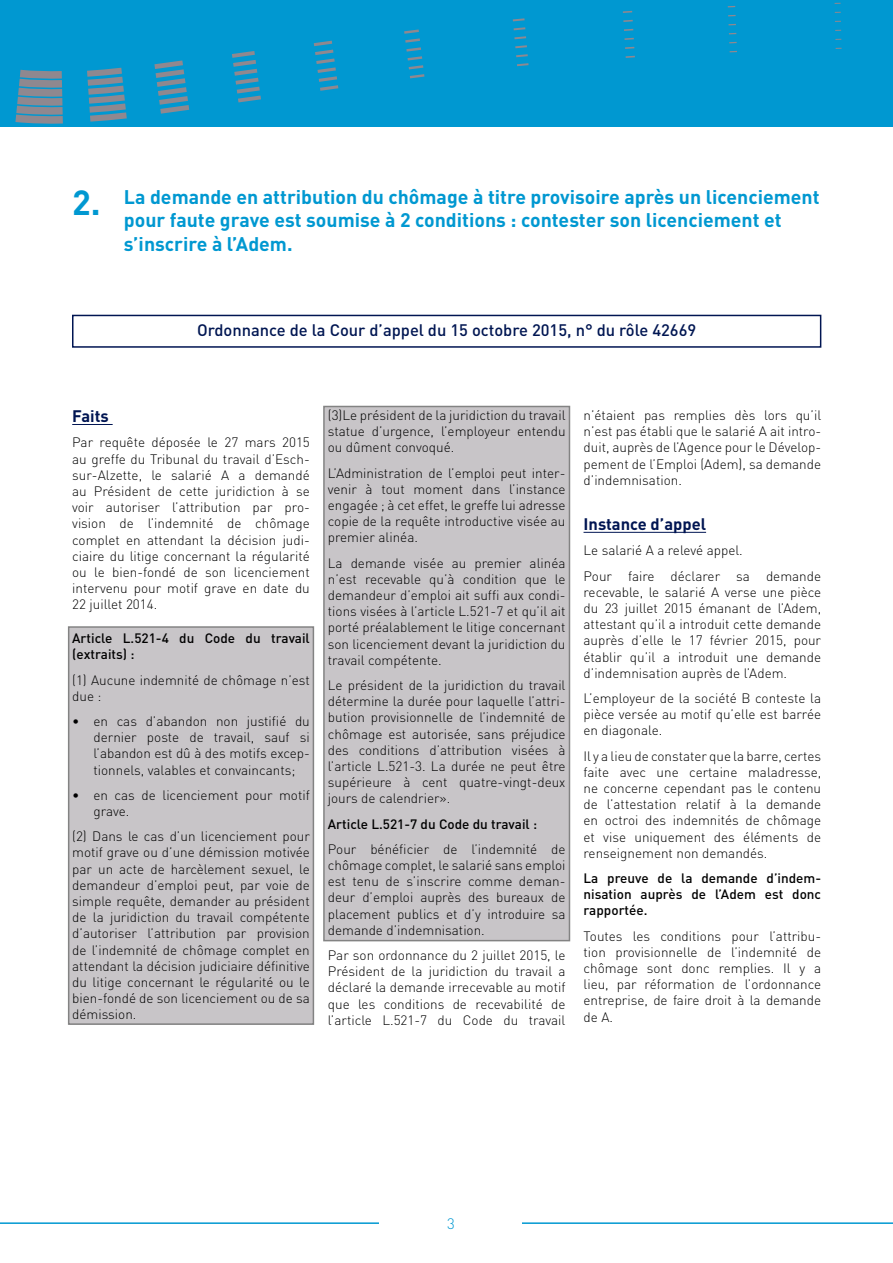
<style>
.page{position:relative;width:893px;height:1263px;background:#fff}
.page>*{position:absolute;margin:0;border:0;box-sizing:border-box;transform-origin:0 0}
.t1{font:700 34.5px "DIN Pro";color:#0098d1}
.t2{font:700 19.5px/23.4px "DIN Pro";color:#0098d1}
.t3{font:500 16.5px "DIN Pro";color:#001652}
.t4{font:700 16.5px "DIN Pro";color:#001552}
.t5{font:300 15px "DIN Pro";color:#0098d1}
.t6{font:300 13.5px/16.2px "DIN Pro";color:#000;text-align:justify}
.t7{font:500 13.5px/16.2px "DIN Pro";color:#000}
</style>
<div class="page">
<hr style="left:0;top:1222px;width:893px;height:2px;background:#0098d1">
<div style="left:380px;top:1217px;width:142px;height:46px;background:#fff"></div>
<hr style="left:0;top:0;width:1px;height:126px;background:#0098d1">
<div style="left:324px;top:406px;width:245px;height:535px;background:#c8c5c8"></div>
<div style="left:69px;top:627px;width:244px;height:397px;background:#c8c5c8"></div>
<div style="left:1px;top:0;width:892px;height:126px;background:#0098d1"></div>
<svg style="left:513px;top:18px;width:12px;height:3px"></svg>
<svg style="left:623px;top:11px;width:9px;height:2px"></svg>
<svg style="left:514px;top:27px;width:11px;height:3px"></svg>
<svg style="left:623px;top:20px;width:10px;height:2px"></svg>
<svg style="left:514px;top:36px;width:12px;height:3px"></svg>
<svg style="left:624px;top:29px;width:9px;height:2px"></svg>
<svg style="left:515px;top:45px;width:12px;height:3px"></svg>
<svg style="left:624px;top:38px;width:10px;height:2px"></svg>
<svg style="left:516px;top:54px;width:12px;height:3px"></svg>
<svg style="left:625px;top:47px;width:9px;height:2px"></svg>
<svg style="left:15px;top:70px;width:48px;height:54px;background:#6e8b9e"></svg>
<svg style="left:87px;top:68px;width:40px;height:54px"></svg>
<svg style="left:154px;top:60px;width:35px;height:54px"></svg>
<svg style="left:232px;top:51px;width:29px;height:51px"></svg>
<svg style="left:314px;top:41px;width:24px;height:50px"></svg>
<svg style="left:404px;top:29px;width:20px;height:49px"></svg>
<svg style="left:517px;top:63px;width:12px;height:3px"></svg>
<svg style="left:626px;top:56px;width:9px;height:2px"></svg>
<div style="left:72px;top:315px;width:749px;height:33px;border:2px solid #001552"></div>
<hr style="left:72px;top:424px;width:41px;height:1px;background:#001552">
<hr style="left:583px;top:532px;width:123px;height:1px;background:#001552">
<h1 class="t1" style="left:72px;top:180px;width:30px">2.</h1>
<h2 class="t2" style="left:124px;top:184px;width:697px">La demande en attribution du chômage à titre provisoire après un licenciement pour faute grave est soumise à 2 conditions : contester son licenciement et s’inscrire à l’Adem.</h2>
<p class="t3" style="left:197px;top:319px;width:501px">Ordonnance de la Cour d’appel du 15 octobre 2015, n° du rôle 42669</p>
<p class="t4" style="left:72px;top:405px;width:38px">Faits</p>
<p class="t6" style="left:72px;top:434px;width:239px">Par requête déposée le 27 mars 2015 au greffe du Tribunal du travail d’Esch&shy;sur-Alzette, le salarié A a demandé au Président de cette juridiction à se voir autoriser l’attribution par pro&shy;vision de l’indemnité de chômage complet en attendant la décision judi&shy;ciaire du litige concernant la régularité ou le bien-fondé de son licenciement intervenu pour motif grave en date du 22 juillet 2014.</p>
<p class="t7" style="left:72px;top:630px;width:239px">Article L.521-4 du Code du travail (extraits) :</p>
<p class="t6" style="left:72px;top:671px;width:239px">(1) Aucune indemnité de chômage n’est due :</p>
<p class="t6" style="left:93px;top:712px;width:218px;text-indent:-21px">• en cas d’abandon non justifié du dernier poste de travail, sauf si l’abandon est dû à des motifs excep&shy;tionnels, valables et convaincants;</p>
<p class="t6" style="left:93px;top:786px;width:218px;text-indent:-21px">• en cas de licenciement pour motif grave.</p>
<p class="t6" style="left:72px;top:828px;width:239px">(2) Dans le cas d’un licenciement pour motif grave ou d’une démission motivée par un acte de harcèlement sexuel, le demandeur d’emploi peut, par voie de simple requête, demander au président de la juridiction du travail compétente d’autoriser l’attribution par provision de l’indemnité de chômage complet en attendant la décision judiciaire définitive du litige concernant le régularité ou le bien-fondé de son licenciement ou de sa démission.</p>
<p class="t6" style="left:328px;top:406px;width:239px">(3)Le président de la juridiction du travail statue d’urgence, l’employeur entendu ou dûment convoqué.</p>
<p class="t6" style="left:328px;top:464px;width:239px">L’Administration de l’emploi peut inter&shy;venir à tout moment dans l’instance engagée ; à cet effet, le greffe lui adresse copie de la requête introductive visée au premier alinéa.</p>
<p class="t6" style="left:328px;top:554px;width:239px">La demande visée au premier alinéa n’est recevable qu’à condition que le demandeur d’emploi ait suffi aux condi&shy;tions visées à l’article L.521-7 et qu’il ait porté préalablement le litige concernant son licenciement devant la juridiction du travail compétente.</p>
<p class="t6" style="left:328px;top:676px;width:239px">Le président de la juridiction du travail détermine la durée pour laquelle l’attri&shy;bution provisionnelle de l’indemnité de chômage est autorisée, sans préjudice des conditions d’attribution visées à l’article L.521-3. La durée ne peut être supérieure à cent quatre-vingt-deux jours de calendrier».</p>
<p class="t7" style="left:328px;top:815px;width:211px">Article L.521-7 du Code du travail :</p>
<p class="t6" style="left:328px;top:840px;width:239px">Pour bénéficier de l’indemnité de chômage complet, le salarié sans emploi est tenu de s’inscrire comme deman&shy;deur d’emploi auprès des bureaux de placement publics et d’y introduire sa demande d’indemnisation.</p>
<p class="t6" style="left:328px;top:946px;width:239px">Par son ordonnance du 2 juillet 2015, le Président de la juridiction du travail a déclaré la demande irrecevable au motif que les conditions de recevabilité de l’article L.521-7 du Code du travail</p>
<p class="t6" style="left:583px;top:406px;width:239px">n’étaient pas remplies dès lors qu’il n’est pas établi que le salarié A ait intro&shy;duit, auprès de l’Agence pour le Dévelop&shy;pement de l’Emploi (Adem), sa demande d’indemnisation.</p>
<p class="t4" style="left:583px;top:513px;width:124px">Instance d’appel</p>
<p class="t6" style="left:583px;top:537px;width:239px;line-height:25.2px">Le salarié A a relevé appel.<br>Pour faire déclarer sa demande</p>
<p class="t6" style="left:583px;top:583px;width:239px">recevable, le salarié A verse une pièce du 23 juillet 2015 émanant de l’Adem, attestant qu’il a introduit cette demande auprès d’elle le 17 février 2015, pour établir qu’il a introduit une demande d’indemnisation auprès de l’Adem.</p>
<p class="t6" style="left:583px;top:689px;width:239px">L’employeur de la société B conteste la pièce versée au motif qu’elle est barrée en diagonale.</p>
<p class="t6" style="left:583px;top:747px;width:239px">Il y a lieu de constater que la barre, certes faite avec une certaine maladresse, ne concerne cependant pas le contenu de l’attestation relatif à la demande en octroi des indemnités de chômage et vise uniquement des éléments de renseignement non demandés.</p>
<p class="t7" style="left:583px;top:869px;width:239px;text-align:justify">La preuve de la demande d’indem&shy;nisation auprès de l’Adem est donc rapportée.</p>
<p class="t6" style="left:583px;top:927px;width:239px">Toutes les conditions pour l’attribu&shy;tion provisionnelle de l’indemnité de chômage sont donc remplies. Il y a lieu, par réformation de l’ordonnance entreprise, de faire droit à la demande de A.</p>
<p class="t5" style="left:447px;top:1213px;width:9px">3</p>
</div>
